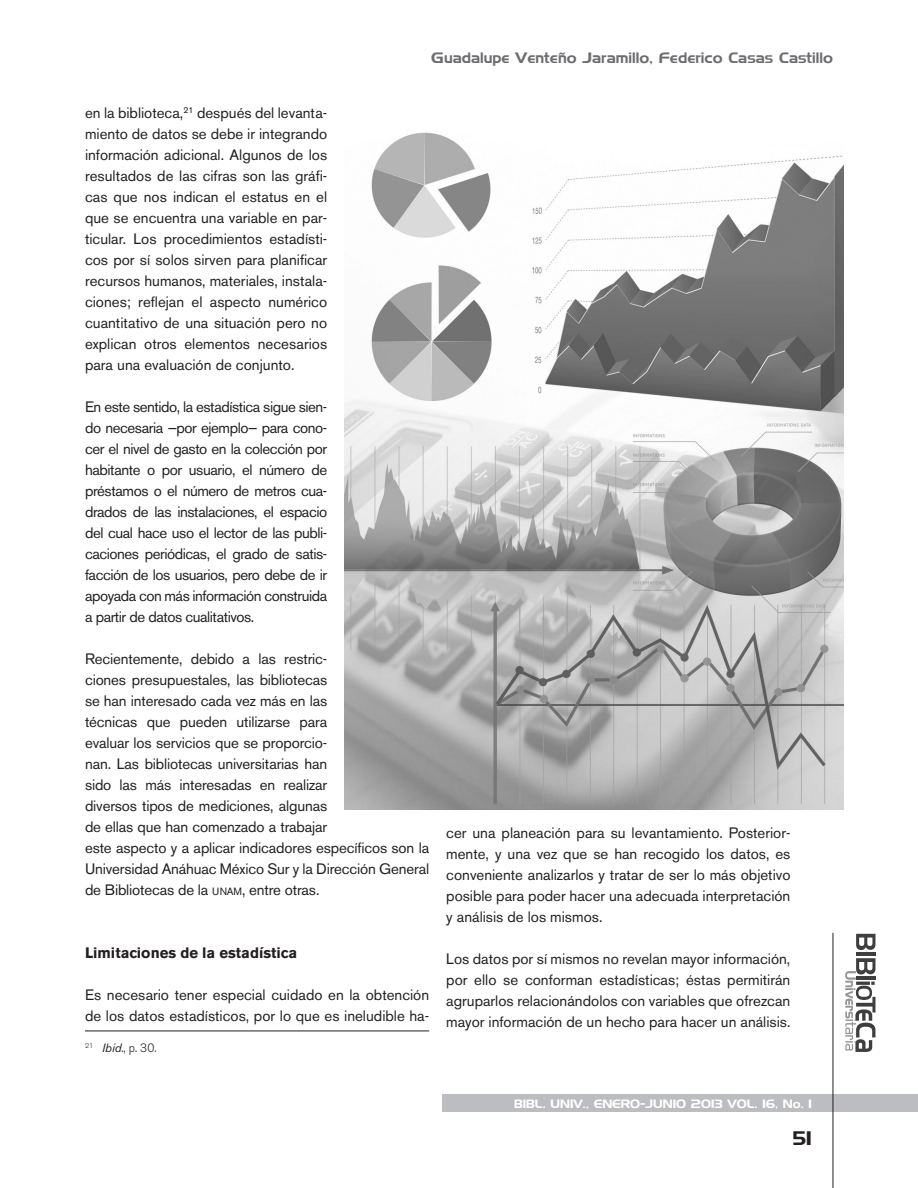
<style>
.page{position:relative;width:918px;height:1188px;background:#fff}
.page>*{position:absolute;margin:0;border:0;box-sizing:border-box;transform-origin:0 0}
.t1{font:19.5px "Denmark";color:#231f20}
.CUERPO_-_español{font:15px/21px "Akzidenz Grotesk BE";letter-spacing:-.01em;color:#231f20;text-align:justify}
.Autor{font:15px "Denmark";color:#6c6d70}
.Subtitulo_1{font:700 15px "Akzidenz Grotesk BE";color:#231f20}
.t2{font:12px "Denmark";color:#fff}
.Nota_al_pie{font:300 12px "Akzidenz Grotesk BE";color:#231f20}
.s1{font-size:10.5px}
.s2{font-weight:400;font-style:italic}
</style>
<div class="page">
<div style="left:442px;top:1094px;width:476px;height:17px;background:#bcbdc0"></div>
<hr style="left:833px;top:933px;width:1px;height:255px;background:#231f20">
<svg style="left:856px;top:934px;width:19px;height:16px"></svg>
<hr style="left:856px;top:952px;width:19px;height:4px;background:#3e3e3f">
<svg style="left:845px;top:958px;width:30px;height:94px"></svg>
<hr style="left:85px;top:1031px;width:344px;height:1px;background:#231f20">
<img style="left:344px;top:132px;width:500px;height:678px">
<p class="Autor" style="left:431px;top:49px;width:403px">Guadalupe Venteño Jaramillo, Federico Casas Castillo</p>
<p class="CUERPO_-_español" style="left:85px;top:102px;width:244px">en la biblioteca,<sup>21</sup> después del levanta&shy;miento de datos se debe ir integrando información adicional. Algunos de los resultados de las cifras son las gráfi&shy;cas que nos indican el estatus en el que se encuentra una variable en par&shy;ticular. Los procedimientos estadísti&shy;cos por sí solos sirven para planificar recursos humanos, materiales, instala&shy;ciones; reflejan el aspecto numérico cuantitativo de una situación pero no explican otros elementos necesarios para una evaluación de conjunto.</p>
<p class="CUERPO_-_español" style="left:85px;top:396px;width:244px">En este sentido, la estadística sigue sien&shy;do necesaria —por ejemplo— para cono&shy;cer el nivel de gasto en la colección por habitante o por usuario, el número de préstamos o el número de metros cua&shy;drados de las instalaciones, el espacio del cual hace uso el lector de las publi&shy;caciones periódicas, el grado de satis&shy;facción de los usuarios, pero debe de ir apoyada con más información construida a partir de datos cualitativos.</p>
<p class="CUERPO_-_español" style="left:85px;top:648px;width:346px;text-align:left">Recientemente, debido a las restric-<br>ciones presupuestales, las bibliotecas<br>se han interesado cada vez más en las<br>técnicas que pueden utilizarse para<br>evaluar los servicios que se proporcio-<br>nan. Las bibliotecas universitarias han<br>sido las más interesadas en realizar<br>diversos tipos de mediciones, algunas<br>de ellas que han comenzado a trabajar<br>este aspecto y a aplicar indicadores específicos son la Universidad Anáhuac México Sur y la Dirección General de Bibliotecas de la <span class="s1">UNAM</span>, entre otras.</p>
<p class="Subtitulo_1" style="left:85px;top:944px;width:214px">Limitaciones de la estadística</p>
<p class="CUERPO_-_español" style="left:85px;top:984px;width:346px">Es necesario tener especial cuidado en la obtención de los datos estadísticos, por lo que es ineludible ha-</p>
<p class="Nota_al_pie" style="left:85px;top:1041px;width:73px"><sup>21</sup> <span class="s2">Ibid</span>., p. 30.</p>
<p class="CUERPO_-_español" style="left:446px;top:823px;width:346px">cer una planeación para su levantamiento. Posterior&shy;mente, y una vez que se han recogido los datos, es conveniente analizarlos y tratar de ser lo más objetivo posible para poder hacer una adecuada interpretación y análisis de los mismos.</p>
<p class="CUERPO_-_español" style="left:446px;top:949px;width:346px">Los datos por sí mismos no revelan mayor información, por ello se conforman estadísticas; éstas permitirán agruparlos relacionándolos con variables que ofrezcan mayor información de un hecho para hacer un análisis.</p>
<p class="t2" style="left:514px;top:1096px;width:299px">BIBL. UNIV., ENERO-JUNIO 2013 VOL. 16, No. 1</p>
<h1 class="t1" style="left:792px;top:1127px;width:21px">51</h1>
</div>
